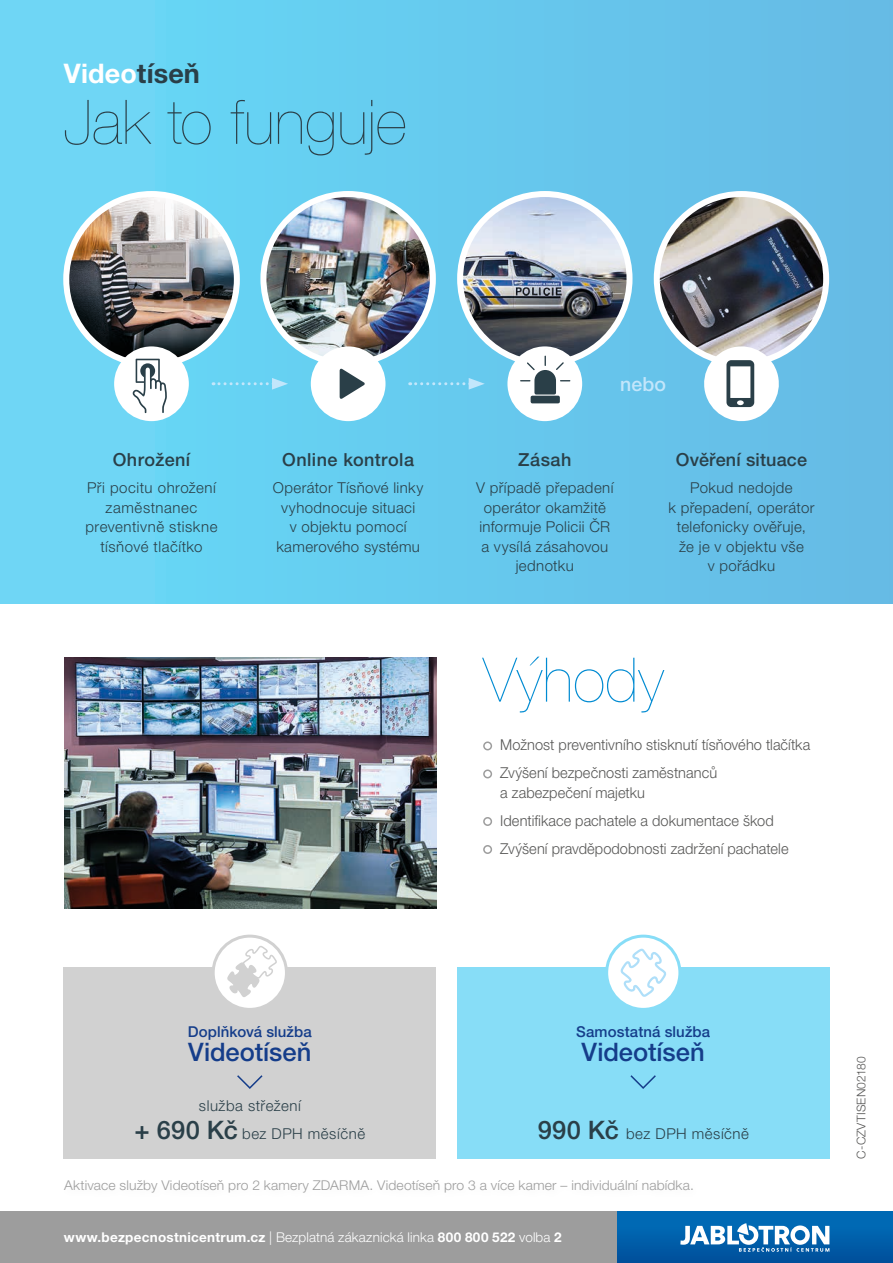
<style>
.page{position:relative;width:893px;height:1263px;background:#fff}
.page>*{position:absolute;margin:0;border:0;box-sizing:border-box;transform-origin:0 0}
.t1{font:200 61.5px "Helvetica Neue LT Pro";color:#2a3f48}
.t2{font:200 61.5px "Helvetica Neue LT Pro";letter-spacing:.005em;color:#008bd2}
.t3{font:700 27px "Helvetica Neue LT Pro";letter-spacing:.005em;color:#fff}
.t4{font:500 25.5px "Helvetica Neue LT Pro";letter-spacing:-.005em;color:#153d8a}
.t5{font:500 19.5px "Helvetica Neue LT Pro";color:#c2e6fb}
.t6{font:500 18px "Helvetica Neue LT Pro";letter-spacing:.025em;color:#2a3f48}
.t7{font:300 15px/19.5px "Helvetica Neue LT Pro";letter-spacing:.025em;color:#2a3f48;text-align:center}
.t8{font:300 15px/28px "Helvetica Neue LT Pro";letter-spacing:.005em;color:#575756}
.t9{font:500 15px "Helvetica Neue LT Pro";letter-spacing:.005em;color:#153d8a}
.t10{font:300 13.5px "Helvetica Neue LT Pro";letter-spacing:.01em;color:#9d9d9d}
.t11{font:700 13.5px "Helvetica Neue LT Pro";letter-spacing:.02em;color:#fff}
.t12{font:300 12px "Helvetica Neue LT Pro";letter-spacing:.005em;color:#575756}
.s1{color:#2a3f48}
.s2{font-weight:500;font-size:25.5px}
.s3{font-weight:300}
</style>
<div class="page">
<div style="left:0;top:0;width:893px;height:604px;background:linear-gradient(to right,#6cdaf7,#64bbe5)"></div>
<img style="left:64px;top:658px;width:372px;height:251px">
<div style="left:64px;top:967px;width:372px;height:192px;background:#d1d1d1"></div>
<div style="left:0;top:1212px;width:893px;height:51px;background:#9d9d9d"></div>
<div style="left:617px;top:1212px;width:276px;height:51px;background:linear-gradient(to bottom,#016fba,#01509c)"></div>
<img style="left:460px;top:194px;width:169px;height:169px;border-radius:85px">
<div style="left:457px;top:191px;width:175px;height:175px;border:6px solid #fff;border-radius:50%"></div>
<img style="left:68px;top:194px;width:167px;height:171px">
<div style="left:63px;top:191px;width:177px;height:177px;border:6px solid #fff;border-radius:50%"></div>
<div style="left:483px;top:741px;width:9px;height:9px;border:2px solid #9d9d9d;border-radius:50%"></div>
<div style="left:483px;top:769px;width:9px;height:9px;border:2px solid #9d9d9d;border-radius:50%"></div>
<div style="left:483px;top:817px;width:9px;height:9px;border:2px solid #9d9d9d;border-radius:50%"></div>
<div style="left:483px;top:845px;width:9px;height:9px;border:2px solid #9d9d9d;border-radius:50%"></div>
<img style="left:263px;top:194px;width:170px;height:169px;border-radius:85px">
<div style="left:260px;top:191px;width:176px;height:175px;border:6px solid #fff;border-radius:50%"></div>
<img style="left:657px;top:196px;width:169px;height:163px">
<div style="left:654px;top:191px;width:175px;height:175px;border:6px solid #fff;border-radius:50%"></div>
<svg style="left:680px;top:1223px;width:149px;height:29px;background:#659fcc"></svg>
<div style="left:457px;top:967px;width:372px;height:192px;background:#87ddf7"></div>
<svg style="left:607px;top:936px;width:73px;height:73px;fill:#fff"></svg>
<div style="left:605px;top:935px;width:76px;height:76px;border:3px solid #10bbef;border-radius:50%"></div>
<svg style="left:213px;top:378px;width:75px;height:12px"></svg>
<svg style="left:410px;top:378px;width:75px;height:12px"></svg>
<svg style="left:114px;top:346px;width:75px;height:75px"></svg>
<svg style="left:311px;top:346px;width:74px;height:75px"></svg>
<svg style="left:700px;top:343px;width:82px;height:82px"></svg>
<svg style="left:507px;top:346px;width:75px;height:75px"></svg>
<svg style="left:237px;top:1075px;width:26px;height:14px"></svg>
<svg style="left:630px;top:1075px;width:26px;height:14px"></svg>
<svg style="left:213px;top:936px;width:73px;height:73px"></svg>
<div style="left:212px;top:935px;width:76px;height:76px;border:3px solid #d1d1d1;border-radius:50%"></div>
<svg style="left:619px;top:947px;width:49px;height:51px"></svg>
<svg style="left:226px;top:944px;width:52px;height:54px"></svg>
<h2 class="t3" style="left:64px;top:57px;width:138px">Video<span class="s1">tíseň</span></h2>
<h1 class="t1" style="left:64px;top:87px;width:344px">Jak to funguje</h1>
<p class="t6" style="left:113px;top:449px;width:79px">Ohrožení</p>
<p class="t7" style="left:85px;top:478px;width:134px">Při pocitu ohrožení zaměstnanec preventivně stiskne tísňové tlačítko</p>
<p class="t6" style="left:282px;top:449px;width:133px">Online kontrola</p>
<p class="t7" style="left:273px;top:478px;width:152px">Operátor Tísňové linky vyhodnocuje situaci<br>v objektu pomocí kamerového systému</p>
<h3 class="t5" style="left:620px;top:372px;width:48px">nebo</h3>
<p class="t6" style="left:518px;top:449px;width:55px">Zásah</p>
<p class="t7" style="left:476px;top:478px;width:139px">V případě přepadení operátor okamžitě informuje Policii ČR a vysílá zásahovou jednotku</p>
<p class="t6" style="left:676px;top:449px;width:133px">Ověření situace</p>
<p class="t7" style="left:668px;top:478px;width:148px">Pokud nedojde<br>k přepadení, operátor telefonicky ověřuje, že je v objektu vše<br>v pořádku</p>
<h1 class="t2" style="left:483px;top:644px;width:182px">Výhody</h1>
<p class="t8" style="left:500px;top:731px;width:312px">Možnost preventivního stisknutí tísňového tlačítka<br>Zvýšení bezpečnosti zaměstnanců</p>
<p class="t8" style="left:500px;top:778px;width:290px">a zabezpečení majetku<br>Identifikace pachatele a dokumentace škod<br>Zvýšení pravděpodobnosti zadržení pachatele</p>
<p class="t9" style="left:188px;top:1022px;width:125px">Doplňková služba</p>
<h3 class="t4" style="left:188px;top:1036px;width:124px">Videotíseň</h3>
<p class="t7" style="left:199px;top:1095px;width:103px">služba střežení</p>
<p class="t9" style="left:576px;top:1022px;width:135px">Samostatná služba</p>
<h3 class="t4" style="left:582px;top:1036px;width:124px">Videotíseň</h3>
<p class="t7" style="left:135px;top:1124px;width:232px"><span class="s2">+ 690 Kč</span> bez DPH měsíčně</p>
<p class="t7" style="left:538px;top:1124px;width:213px"><span class="s2">990 Kč</span> bez DPH měsíčně</p>
<p class="t10" style="left:64px;top:1177px;width:631px">Aktivace služby Videotíseň pro 2 kamery ZDARMA. Videotíseň pro 3 a více kamer – individuální nabídka.</p>
<p class="t11" style="left:64px;top:1229px;width:499px">www.bezpecnostnicentrum.cz <span class="s3">| Bezplatná zákaznická linka</span> 800 800 522 <span class="s3">volba</span> 2</p>
<p class="t12" style="left:854px;top:1159px;width:104px;rotate:-90deg">C-CZVTISEN02180</p>
</div>
